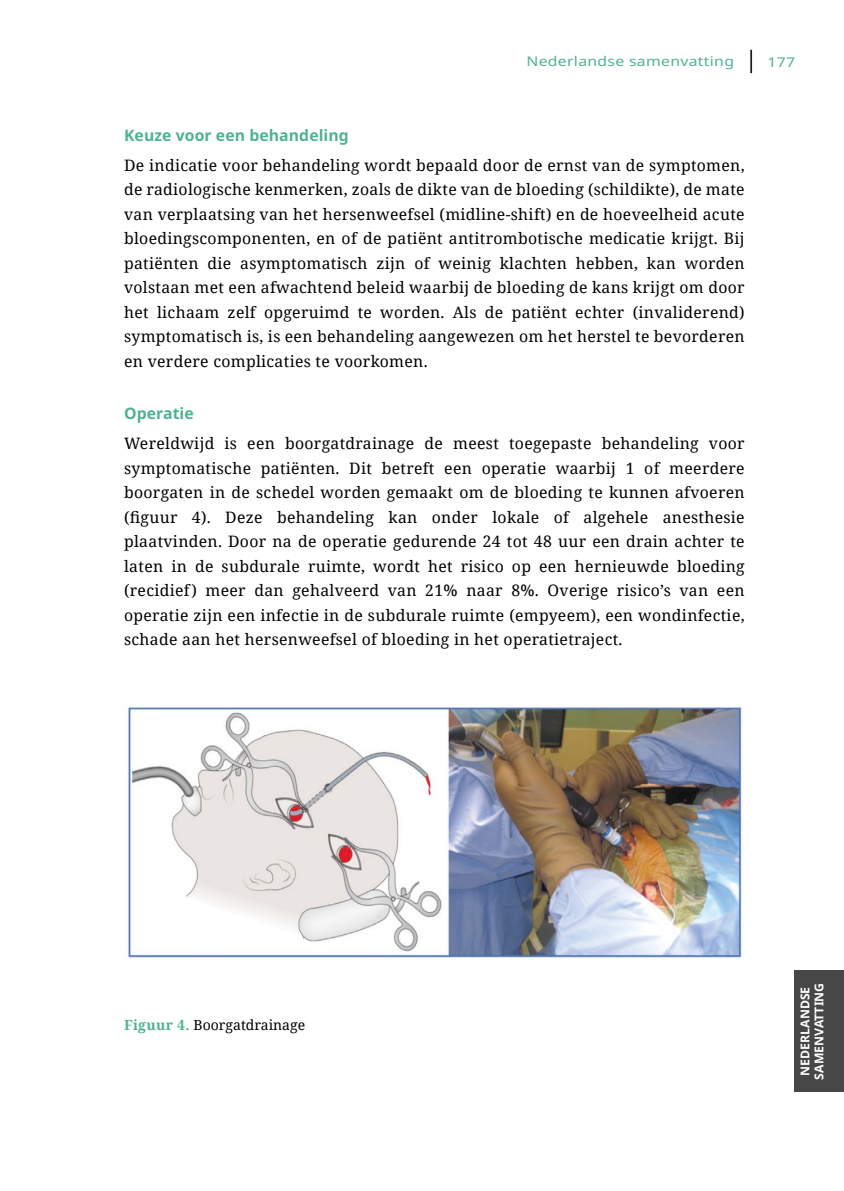
<style>
.page{position:relative;width:844px;height:1191px;background:#fff}
.page>*{position:absolute;margin:0;border:0;box-sizing:border-box;transform-origin:0 0}
.t1{font:15.75px/24.5px "Noto Serif";letter-spacing:.02em;color:#000;text-align:justify}
.t2{font:700 15.75px "Noto Sans";letter-spacing:.005em;color:#4fb291}
.t3{font:14px "Noto Serif";color:#000}
.t4{font:13.47px "Noto Sans";letter-spacing:.02em;color:#4fb291;scale:1.18 1}
.t5{font:700 12.25px/14px "Noto Sans";color:#fff;text-align:center}
.s1{font-weight:700;color:#4fb291}
</style>
<div class="page">
<svg style="left:750px;top:50px;width:1px;height:23px"></svg>
<div style="left:794px;top:970px;width:49px;height:121px;background:#484748"></div>
<img style="left:128px;top:707px;width:614px;height:251px">
<p class="t4" style="left:526px;top:54px;width:177px">Nederlandse samenvatting</p>
<p class="t4" style="left:767px;top:54px;width:25px">177</p>
<p class="t2" style="left:124px;top:126px;width:226px">Keuze voor een behandeling</p>
<p class="t1" style="left:124px;top:152px;width:622px">De indicatie voor behandeling wordt bepaald door de ernst van de symptomen, de radiologische kenmerken, zoals de dikte van de bloeding (schildikte), de mate van verplaatsing van het hersenweefsel (midline-shift) en de hoeveelheid acute bloedingscomponenten, en of de patiënt antitrombotische medicatie krijgt. Bij patiënten die asymptomatisch zijn of weinig klachten hebben, kan worden volstaan met een afwachtend beleid waarbij de bloeding de kans krijgt om door het lichaam zelf opgeruimd te worden. Als de patiënt echter (invaliderend) symptomatisch is, is een behandeling aangewezen om het herstel te bevorderen en verdere complicaties te voorkomen.</p>
<p class="t2" style="left:124px;top:405px;width:71px">Operatie</p>
<p class="t1" style="left:124px;top:430px;width:622px">Wereldwijd is een boorgatdrainage de meest toegepaste behandeling voor symptomatische patiënten. Dit betreft een operatie waarbij 1 of meerdere boorgaten in de schedel worden gemaakt om de bloeding te kunnen afvoeren (figuur 4). Deze behandeling kan onder lokale of algehele anesthesie plaatvinden. Door na de operatie gedurende 24 tot 48 uur een drain achter te laten in de subdurale ruimte, wordt het risico op een hernieuwde bloeding (recidief) meer dan gehalveerd van 21% naar 8%. Overige risico’s van een operatie zijn een infectie in de subdurale ruimte (empyeem), een wondinfectie, schade aan het hersenweefsel of bloeding in het operatietraject.</p>
<p class="t3" style="left:124px;top:1015px;width:182px"><span class="s1">Figuur 4.</span> Boorgatdrainage</p>
<p class="t5" style="left:798px;top:1079px;width:98px;rotate:-90deg">NEDERLANDSE<br>SAMENVATTING</p>
</div>
